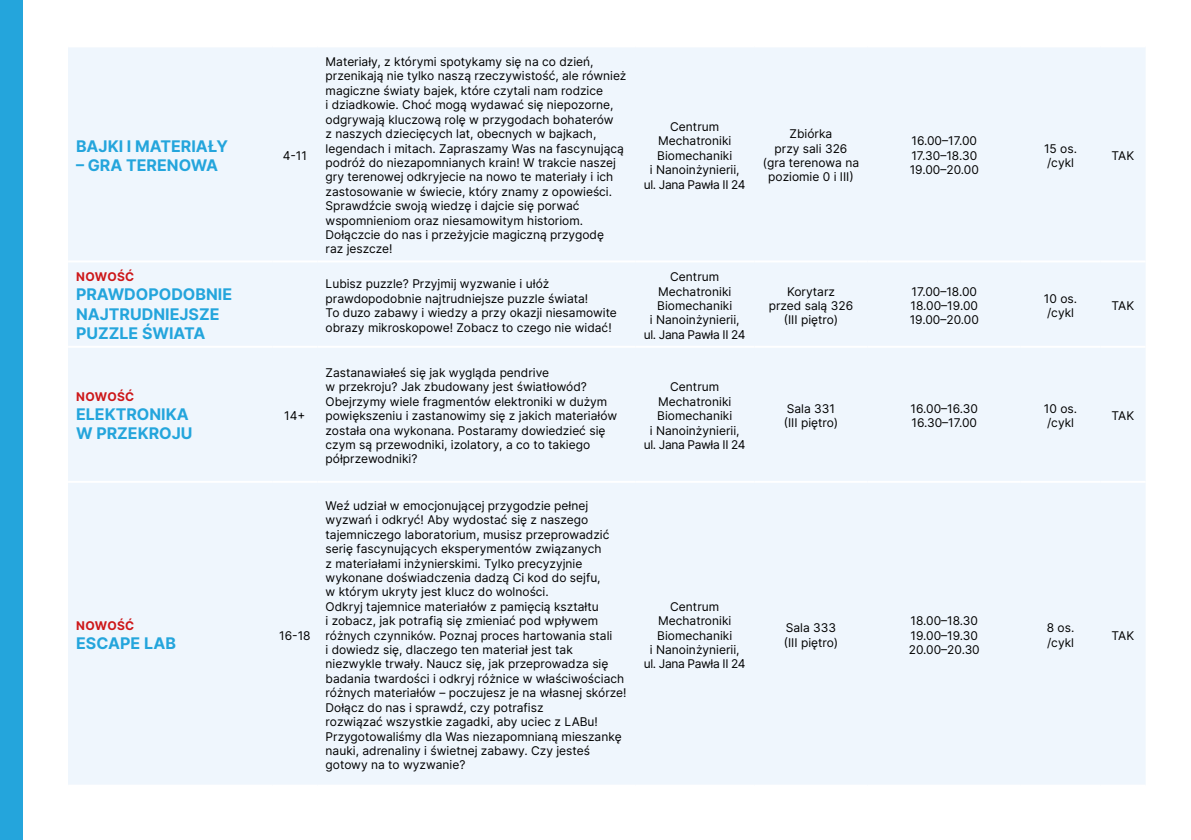
<style>
.page{position:relative;width:1191px;height:840px;background:#fff}
.page>*{position:absolute;margin:0;border:0;box-sizing:border-box;transform-origin:0 0}
.t1{font:700 16px/19.2px "Inter";color:#24a5dc}
.t2{font:12px/14.4px "Inter";color:#000}
.t3{font:700 12px "Inter";letter-spacing:.025em;color:#cd1719}
</style>
<div class="page">
<div style="left:0;top:0;width:23px;height:839px;background:#24a5dc"></div>
<div style="left:68px;top:47px;width:1077px;height:737px;background:#eff6fd"></div>
<hr style="left:68px;top:480px;width:204px;height:2px;background:#fff">
<hr style="left:272px;top:480px;width:45px;height:2px;background:#fff">
<hr style="left:317px;top:480px;width:318px;height:2px;background:#fff">
<hr style="left:635px;top:480px;width:119px;height:2px;background:#fff">
<hr style="left:754px;top:480px;width:113px;height:2px;background:#fff">
<hr style="left:867px;top:480px;width:153px;height:2px;background:#fff">
<hr style="left:1020px;top:480px;width:80px;height:2px;background:#fff">
<hr style="left:1100px;top:480px;width:45px;height:2px;background:#fff">
<hr style="left:68px;top:345px;width:204px;height:2px;background:#fff">
<hr style="left:272px;top:345px;width:45px;height:2px;background:#fff">
<hr style="left:317px;top:345px;width:318px;height:2px;background:#fff">
<hr style="left:635px;top:345px;width:119px;height:2px;background:#fff">
<hr style="left:754px;top:345px;width:113px;height:2px;background:#fff">
<hr style="left:867px;top:345px;width:153px;height:2px;background:#fff">
<hr style="left:1020px;top:345px;width:80px;height:2px;background:#fff">
<hr style="left:1100px;top:345px;width:45px;height:2px;background:#fff">
<hr style="left:68px;top:260px;width:204px;height:2px;background:#fff">
<hr style="left:272px;top:260px;width:45px;height:2px;background:#fff">
<hr style="left:317px;top:260px;width:318px;height:2px;background:#fff">
<hr style="left:635px;top:260px;width:119px;height:2px;background:#fff">
<hr style="left:754px;top:260px;width:113px;height:2px;background:#fff">
<hr style="left:867px;top:260px;width:153px;height:2px;background:#fff">
<hr style="left:1020px;top:260px;width:80px;height:2px;background:#fff">
<hr style="left:1100px;top:260px;width:45px;height:2px;background:#fff">
<h1 class="t1" style="left:76px;top:136px;width:154px">BAJKI I MATERIAŁY</h1>
<h1 class="t1" style="left:76px;top:155px;width:144px">– GRA TERENOWA</h1>
<p class="t2" style="left:283px;top:148px;width:26px">4-11</p>
<p class="t2" style="left:325px;top:54px;width:302px">Materiały, z którymi spotykamy się na co dzień, przenikają nie tylko naszą rzeczywistość, ale również magiczne światy bajek, które czytali nam rodzice<br>i dziadkowie. Choć mogą wydawać się niepozorne, odgrywają kluczową rolę w przygodach bohaterów<br>z naszych dziecięcych lat, obecnych w bajkach, legendach i mitach. Zapraszamy Was na fascynującą podróż do niezapomnianych krain! W trakcie naszej gry terenowej odkryjecie na nowo te materiały i ich zastosowanie w świecie, który znamy z opowieści.<br>Sprawdźcie swoją wiedzę i dajcie się porwać wspomnieniom oraz niesamowitym historiom.<br>Dołączcie do nas i przeżyjcie magiczną przygodę<br>raz jeszcze!</p>
<p class="t2" style="left:644px;top:119px;width:103px;text-align:center">Centrum<br>Mechatroniki<br>Biomechaniki<br>i Nanoinżynierii, ul. Jana Pawła II 24</p>
<p class="t2" style="left:763px;top:126px;width:98px;text-align:center">Zbiórka<br>przy sali 326 (gra terenowa na poziomie 0 i III)</p>
<p class="t2" style="left:909px;top:133px;width:71px">16.00–17.00<br>17.30–18.30<br>19.00–20.00</p>
<p class="t2" style="left:1044px;top:141px;width:34px">15 os. /cykl</p>
<p class="t2" style="left:1111px;top:148px;width:24px">TAK</p>
<p class="t3" style="left:76px;top:268px;width:60px">NOWOŚĆ</p>
<h1 class="t1" style="left:76px;top:284px;width:158px">PRAWDOPODOBNIE<br>NAJTRUDNIEJSZE<br>PUZZLE ŚWIATA</h1>
<p class="t2" style="left:325px;top:276px;width:293px">Lubisz puzzle? Przyjmij wyzwanie i ułóż prawdopodobnie najtrudniejsze puzzle świata!<br>To duzo zabawy i wiedzy a przy okazji niesamowite obrazy mikroskopowe! Zobacz to czego nie widać!</p>
<p class="t2" style="left:644px;top:269px;width:103px;text-align:center">Centrum<br>Mechatroniki<br>Biomechaniki<br>i Nanoinżynierii, ul. Jana Pawła II 24</p>
<p class="t3" style="left:76px;top:387px;width:60px">NOWOŚĆ</p>
<h1 class="t1" style="left:76px;top:404px;width:118px">ELEKTRONIKA<br>W PRZEKROJU</h1>
<p class="t2" style="left:284px;top:408px;width:23px">14+</p>
<p class="t3" style="left:76px;top:616px;width:60px">NOWOŚĆ</p>
<h1 class="t1" style="left:76px;top:633px;width:101px">ESCAPE LAB</h1>
<p class="t2" style="left:279px;top:627px;width:33px">16-18</p>
<p class="t2" style="left:325px;top:365px;width:293px">Zastanawiałeś się jak wygląda pendrive<br>w przekroju? Jak zbudowany jest światłowód?<br>Obejrzymy wiele fragmentów elektroniki w dużym powiększeniu i zastanowimy się z jakich materiałów została ona wykonana. Postaramy dowiedzieć się czym są przewodniki, izolatory, a co to takiego półprzewodniki?</p>
<p class="t2" style="left:325px;top:497px;width:302px">Weź udział w emocjonującej przygodzie pełnej wyzwań i odkryć! Aby wydostać się z naszego tajemniczego laboratorium, musisz przeprowadzić serię fascynujących eksperymentów związanych<br>z materiałami inżynierskimi. Tylko precyzyjnie wykonane doświadczenia dadzą Ci kod do sejfu,<br>w którym ukryty jest klucz do wolności.<br>Odkryj tajemnice materiałów z pamięcią kształtu<br>i zobacz, jak potrafią się zmieniać pod wpływem różnych czynników. Poznaj proces hartowania stali<br>i dowiedz się, dlaczego ten materiał jest tak niezwykle trwały. Naucz się, jak przeprowadza się badania twardości i odkryj różnice w właściwościach różnych materiałów – poczujesz je na własnej skórze!<br>Dołącz do nas i sprawdź, czy potrafisz<br>rozwiązać wszystkie zagadki, aby uciec z LABu!<br>Przygotowaliśmy dla Was niezapomnianą mieszankę nauki, adrenaliny i świetnej zabawy. Czy jesteś gotowy na to wyzwanie?</p>
<p class="t2" style="left:644px;top:379px;width:103px;text-align:center">Centrum<br>Mechatroniki<br>Biomechaniki<br>i Nanoinżynierii, ul. Jana Pawła II 24</p>
<p class="t2" style="left:644px;top:598px;width:103px;text-align:center">Centrum<br>Mechatroniki<br>Biomechaniki<br>i Nanoinżynierii, ul. Jana Pawła II 24</p>
<p class="t2" style="left:769px;top:283px;width:86px;text-align:center">Korytarz<br>przed salą 326 (III piętro)</p>
<p class="t2" style="left:909px;top:283px;width:71px">17.00–18.00<br>18.00–19.00<br>19.00–20.00</p>
<p class="t2" style="left:1044px;top:291px;width:35px">10 os. /cykl</p>
<p class="t2" style="left:1111px;top:298px;width:24px">TAK</p>
<p class="t2" style="left:784px;top:401px;width:56px">Sala 331 (III piętro)</p>
<p class="t2" style="left:910px;top:401px;width:69px">16.00–16.30<br>16.30–17.00</p>
<p class="t2" style="left:1044px;top:401px;width:35px">10 os. /cykl</p>
<p class="t2" style="left:1111px;top:408px;width:24px">TAK</p>
<p class="t2" style="left:784px;top:620px;width:56px">Sala 333 (III piętro)</p>
<p class="t2" style="left:908px;top:613px;width:73px">18.00–18.30<br>19.00–19.30<br>20.00–20.30</p>
<p class="t2" style="left:1046px;top:620px;width:29px">8 os. /cykl</p>
<p class="t2" style="left:1111px;top:627px;width:24px">TAK</p>
</div>
